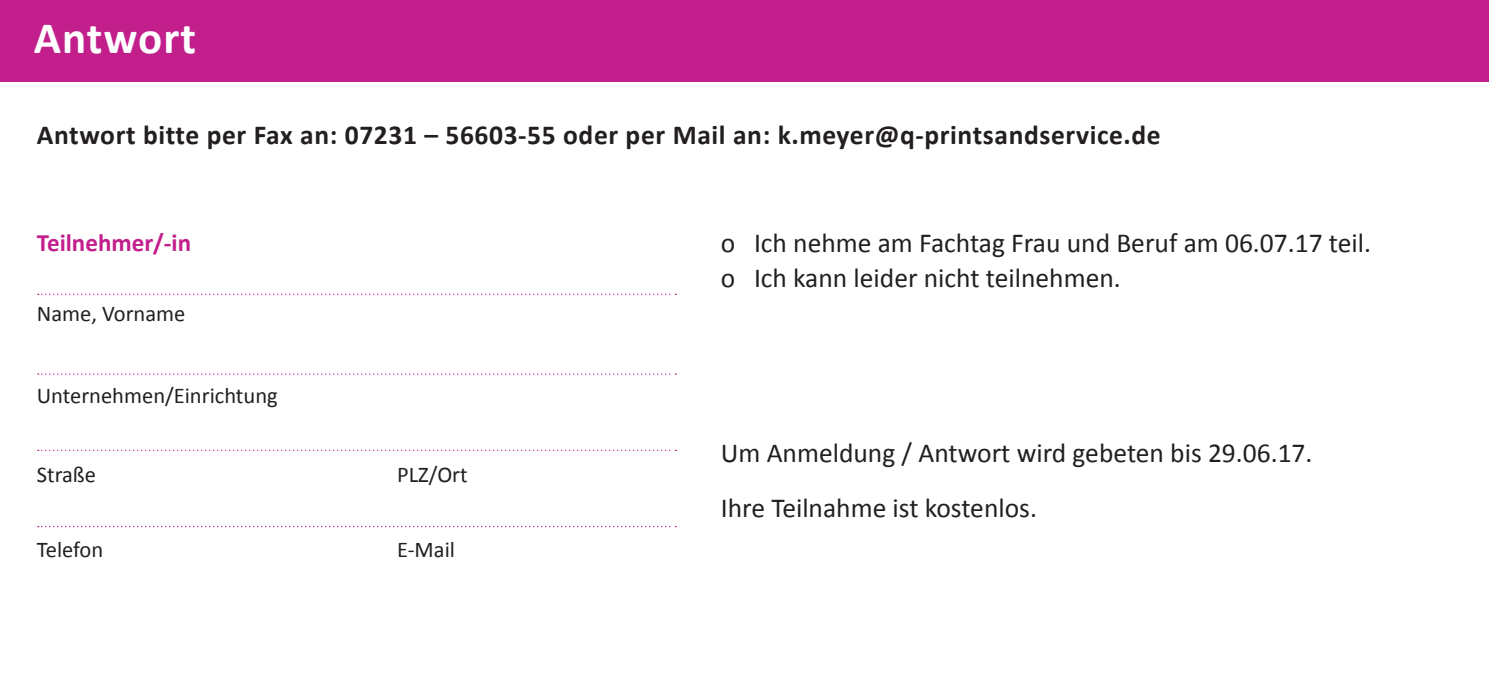
<style>
.page{position:relative;width:1489px;height:695px;background:#fff}
.page>*{position:absolute;margin:0;border:0;box-sizing:border-box;transform-origin:0 0}
.t1{font:700 45px "Calibri";letter-spacing:.025em;color:#fff}
.t2{font:27.5px/35px "Calibri";color:#231f20}
.t3{font:700 27.5px "Calibri";letter-spacing:.02em;color:#231f20}
.t4{font:700 25px "Calibri";color:#c21e8c}
.t5{font:22.5px "Calibri";color:#231f20}
</style>
<div class="page">
<div style="left:0;top:0;width:1488px;height:81px;background:#c21e8c"></div>
<svg style="left:38px;top:293px;width:638px;height:2px"></svg>
<svg style="left:38px;top:373px;width:638px;height:1px"></svg>
<svg style="left:38px;top:449px;width:638px;height:2px"></svg>
<svg style="left:38px;top:526px;width:638px;height:1px"></svg>
<h1 class="t1" style="left:34px;top:10px;width:164px">Antwort</h1>
<p class="t3" style="left:37px;top:117px;width:1125px">Antwort bitte per Fax an: 07231 – 56603-55 oder per Mail an: k.meyer@q-printsandservice.de</p>
<p class="t4" style="left:37px;top:227px;width:156px">Teilnehmer/-in</p>
<p class="t5" style="left:37px;top:299px;width:150px">Name, Vorname</p>
<p class="t5" style="left:37px;top:381px;width:242px">Unternehmen/Einrichtung</p>
<p class="t5" style="left:37px;top:460px;width:61px">Straße</p>
<p class="t5" style="left:397px;top:460px;width:72px">PLZ/Ort</p>
<p class="t5" style="left:37px;top:535px;width:68px">Telefon</p>
<p class="t5" style="left:397px;top:535px;width:59px">E-Mail</p>
<p class="t2" style="left:720px;top:226px;width:651px">o Ich nehme am Fachtag Frau und Beruf am 06.07.17 teil. o Ich kann leider nicht teilnehmen.</p>
<p class="t2" style="left:720px;top:426px;width:593px;line-height:55px">Um Anmeldung / Antwort wird gebeten bis 29.06.17.<br>Ihre Teilnahme ist kostenlos.</p>
</div>
